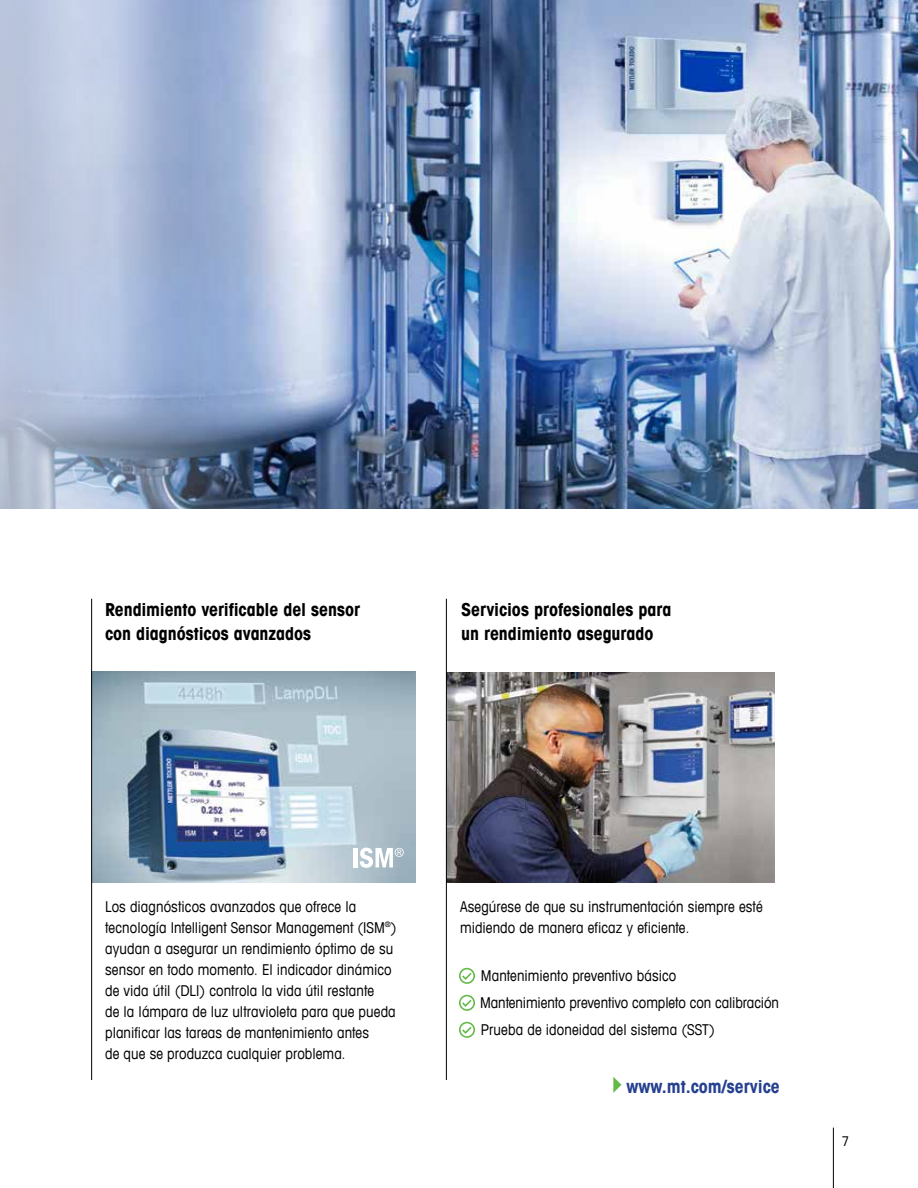
<style>
.page{position:relative;width:918px;height:1188px;background:#fff}
.page>*{position:absolute;margin:0;border:0;box-sizing:border-box;transform-origin:0 0}
.t1{font:700 condensed 18px/24px "Avant Garde Com";letter-spacing:-.005em;color:#000}
.t2{font:700 condensed 18px "Avant Garde Com";color:#25408f}
.t3{font:condensed 15px/21px "Avant Garde Com";letter-spacing:.005em;color:#000}
.t4{font:condensed 13.5px "Avant Garde Com";color:#000}
</style>
<div class="page">
<hr style="left:833px;top:1128px;width:1px;height:60px;background:#000">
<img style="left:0;top:0;width:918px;height:508px">
<img style="left:447px;top:672px;width:327px;height:211px">
<hr style="left:446px;top:599px;width:1px;height:481px;background:#000">
<svg style="left:613px;top:1077px;width:8px;height:16px"></svg>
<svg style="left:462px;top:971px;width:10px;height:10px"></svg>
<div style="left:459px;top:968px;width:16px;height:16px;border:2px solid #62bb47;border-radius:50%"></div>
<svg style="left:462px;top:998px;width:10px;height:10px"></svg>
<div style="left:459px;top:995px;width:16px;height:16px;border:2px solid #62bb47;border-radius:50%"></div>
<svg style="left:462px;top:1025px;width:10px;height:10px"></svg>
<div style="left:459px;top:1022px;width:16px;height:16px;border:2px solid #62bb47;border-radius:50%"></div>
<img style="left:92px;top:671px;width:323px;height:211px">
<hr style="left:91px;top:599px;width:1px;height:481px;background:#000">
<hr style="left:353px;top:848px;width:4px;height:19px;background:#fff">
<svg style="left:360px;top:848px;width:44px;height:20px"></svg>
<p class="t1" style="left:105px;top:597px;width:256px">Rendimiento verificable del sensor con diagnósticos avanzados</p>
<p class="t1" style="left:461px;top:597px;width:212px">Servicios profesionales para un rendimiento asegurado</p>
<p class="t3" style="left:105px;top:896px;width:293px">Los diagnósticos avanzados que ofrece la tecnología Intelligent Sensor Management (ISM<sup>®</sup>) ayudan a asegurar un rendimiento óptimo de su sensor en todo momento. El indicador dinámico de vida útil (DLI) controla la vida útil restante<br>de la lámpara de luz ultravioleta para que pueda planificar las tareas de mantenimiento antes<br>de que se produzca cualquier problema.</p>
<p class="t3" style="left:460px;top:896px;width:304px">Asegúrese de que su instrumentación siempre esté midiendo de manera eficaz y eficiente.</p>
<p class="t3" style="left:480px;top:962px;width:300px;line-height:27px">Mantenimiento preventivo básico<br>Mantenimiento preventivo completo con calibración<br>Prueba de idoneidad del sistema (SST)</p>
<p class="t2" style="left:626px;top:1075px;width:155px">www.mt.com/service</p>
<p class="t4" style="left:842px;top:1133px;width:9px">7</p>
</div>
